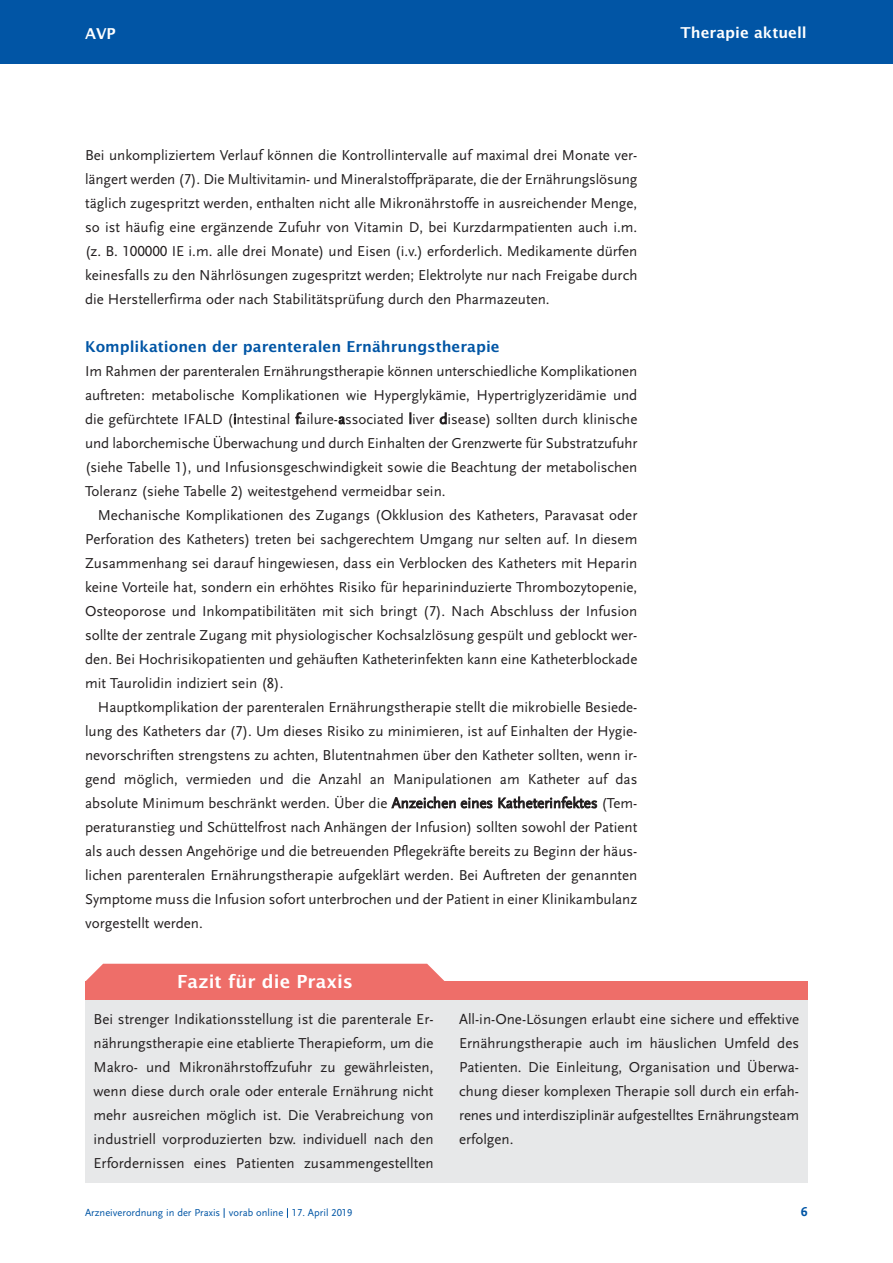
<style>
.page{position:relative;width:893px;height:1263px;background:#fff}
.page>*{position:absolute;margin:0;border:0;box-sizing:border-box;transform-origin:0 0}
.t1{font:600 18px "Lucida Sans";color:#fff}
.t2{font:15px/24px "Scala Sans LF";color:#231f20;text-align:justify}
.t3{font:600 15px "Lucida Sans";color:#0155a5}
.t4{font:600 15px "Lucida Sans";color:#fff}
.t5{font:700 13.5px "Scala Sans LF";color:#0155a5}
.t6{font:10.5px "Scala Sans LF";color:#0155a5}
</style>
<div class="page">
<div style="left:0;top:0;width:892px;height:64px;background:#0155a5"></div>
<div style="left:85px;top:982px;width:722px;height:18px;background:#ee6e69"></div>
<div style="left:85px;top:1000px;width:722px;height:183px;background:#e7e8e9"></div>
<div style="left:85px;top:964px;width:360px;height:18px;background:#ee6e69"></div>
<p class="t4" style="left:85px;top:25px;width:32px">AVP</p>
<p class="t4" style="left:681px;top:24px;width:128px">Therapie aktuell</p>
<p class="t2" style="left:85px;top:143px;width:554px">Bei unkompliziertem Verlauf können die Kontrollintervalle auf maximal drei Monate ver&shy;längert werden (7). Die Multivitamin- und Mineralstoffpräparate, die der Ernährungslösung täglich zugespritzt werden, enthalten nicht alle Mikronährstoffe in ausreichender Menge, so ist häufig eine ergänzende Zufuhr von Vitamin D, bei Kurzdarmpatienten auch i.m. (z. B. 100000 IE i.m. alle drei Monate) und Eisen (i.v.) erforderlich. Medikamente dürfen keinesfalls zu den Nährlösungen zugespritzt werden; Elektrolyte nur nach Freigabe durch die Herstellerfirma oder nach Stabilitätsprüfung durch den Pharmazeuten.</p>
<p class="t3" style="left:85px;top:338px;width:416px">Komplikationen der parenteralen Ernährungstherapie</p>
<p class="t2" style="left:85px;top:359px;width:554px">Im Rahmen der parenteralen Ernährungstherapie können unterschiedliche Komplikationen auftreten: metabolische Komplikationen wie Hyperglykämie, Hypertriglyzeridämie und die gefürchtete IFALD (intestinal failure-associated liver disease) sollten durch klinische und laborchemische Überwachung und durch Einhalten der Grenzwerte für Substratzufuhr (siehe Tabelle 1), und Infusionsgeschwindigkeit sowie die Beachtung der metabolischen Toleranz (siehe Tabelle 2) weitestgehend vermeidbar sein.</p>
<p class="t2" style="left:85px;top:503px;width:554px;text-indent:13px">Mechanische Komplikationen des Zugangs (Okklusion des Katheters, Paravasat oder Perforation des Katheters) treten bei sachgerechtem Umgang nur selten auf. In diesem Zusammenhang sei darauf hingewiesen, dass ein Verblocken des Katheters mit Heparin keine Vorteile hat, sondern ein erhöhtes Risiko für heparininduzierte Thrombozytopenie, Osteoporose und Inkompatibilitäten mit sich bringt (7). Nach Abschluss der Infusion sollte der zentrale Zugang mit physiologischer Kochsalzlösung gespült und geblockt wer&shy;den. Bei Hochrisikopatienten und gehäuften Katheterinfekten kann eine Katheterblockade mit Taurolidin indiziert sein (8).</p>
<p class="t2" style="left:85px;top:695px;width:554px;text-indent:13px">Hauptkomplikation der parenteralen Ernährungstherapie stellt die mikrobielle Besiede&shy;lung des Katheters dar (7). Um dieses Risiko zu minimieren, ist auf Einhalten der Hygie&shy;nevorschriften strengstens zu achten, Blutentnahmen über den Katheter sollten, wenn ir&shy;gend möglich, vermieden und die Anzahl an Manipulationen am Katheter auf das absolute Minimum beschränkt werden. Über die Anzeichen eines Katheterinfektes (Tem&shy;peraturanstieg und Schüttelfrost nach Anhängen der Infusion) sollten sowohl der Patient als auch dessen Angehörige und die betreuenden Pflegekräfte bereits zu Beginn der häus&shy;lichen parenteralen Ernährungstherapie aufgeklärt werden. Bei Auftreten der genannten Symptome muss die Infusion sofort unterbrochen und der Patient in einer Klinikambulanz vorgestellt werden.</p>
<p class="t1" style="left:177px;top:971px;width:177px">Fazit für die Praxis</p>
<p class="t2" style="left:94px;top:1007px;width:341px">Bei strenger Indikationsstellung ist die parenterale Er&shy;nährungstherapie eine etablierte Therapieform, um die Makro- und Mikronährstoffzufuhr zu gewährleisten, wenn diese durch orale oder enterale Ernährung nicht mehr ausreichen möglich ist. Die Verabreichung von industriell vorproduzierten bzw. individuell nach den Erfordernissen eines Patienten zusammengestellten</p>
<p class="t2" style="left:459px;top:1007px;width:341px">All-in-One-Lösungen erlaubt eine sichere und effektive Ernährungstherapie auch im häuslichen Umfeld des Patienten. Die Einleitung, Organisation und Überwa&shy;chung dieser komplexen Therapie soll durch ein erfah&shy;renes und interdisziplinär aufgestelltes Ernährungsteam erfolgen.</p>
<p class="t6" style="left:85px;top:1207px;width:269px">Arzneiverordnung in der Praxis vorab online 17. April 2019</p>
<p class="t5" style="left:801px;top:1204px;width:8px">6</p>
</div>
